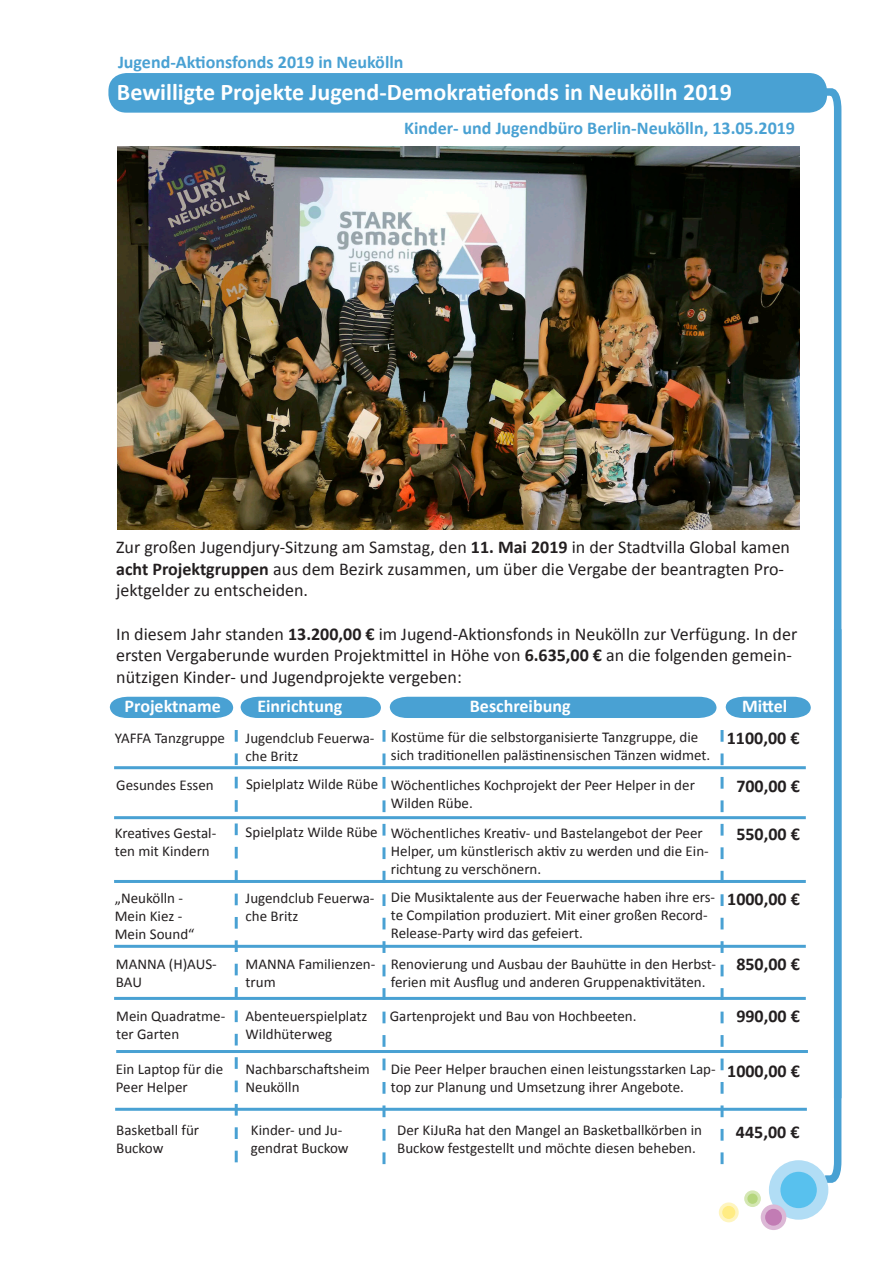
<style>
.page{position:relative;width:893px;height:1263px;background:#fff}
.page>*{position:absolute;margin:0;border:0;box-sizing:border-box;transform-origin:0 0}
.t1{font:700 24px "Calibri";color:#fff}
.t2{font:18px/21.6px "Calibri";color:#231f20}
.t3{font:700 18px "Calibri";color:#49a1d3}
.t4{font:700 18px "Calibri";color:#231f20}
.t5{font:700 18px "Calibri";color:#fff}
.t6{font:15px/18px "Calibri";color:#231f20}
.s1{font-weight:700}
</style>
<div class="page">
<div style="left:110px;top:697px;width:123px;height:21px;background:#49a1d3"></div>
<div style="left:241px;top:697px;width:140px;height:21px;background:#49a1d3"></div>
<div style="left:390px;top:697px;width:326px;height:21px;background:#49a1d3"></div>
<svg style="left:726px;top:697px;width:85px;height:21px;background:#57a8d6"></svg>
<hr style="left:114px;top:766px;width:692px;height:3px;background:#49a1d3">
<hr style="left:114px;top:816px;width:692px;height:3px;background:#49a1d3">
<hr style="left:114px;top:880px;width:692px;height:3px;background:#49a1d3">
<hr style="left:114px;top:945px;width:692px;height:3px;background:#49a1d3">
<hr style="left:114px;top:997px;width:692px;height:3px;background:#49a1d3">
<hr style="left:116px;top:1050px;width:692px;height:3px;background:#49a1d3">
<svg style="left:235px;top:730px;width:3px;height:432px"></svg>
<svg style="left:382px;top:730px;width:3px;height:434px"></svg>
<svg style="left:721px;top:730px;width:3px;height:434px"></svg>
<div style="left:108px;top:73px;width:719px;height:40px;background:#49a1d3;border-radius:18px"></div>
<svg style="left:818px;top:84px;width:24px;height:1101px"></svg>
<div style="left:769px;top:1160px;width:59px;height:60px;background:#b1ddf5;border-radius:50%"></div>
<div style="left:780px;top:1172px;width:37px;height:36px;background:#58c1ee;border-radius:50%"></div>
<div style="left:761px;top:1204px;width:25px;height:26px;background:#dcb8d6;border-radius:50%"></div>
<div style="left:765px;top:1209px;width:17px;height:17px;background:#c27cb4;border-radius:50%"></div>
<div style="left:744px;top:1190px;width:17px;height:17px;background:#d4e7b3;border-radius:50%"></div>
<div style="left:747px;top:1193px;width:11px;height:11px;background:#b5d67d;border-radius:50%"></div>
<div style="left:719px;top:1202px;width:20px;height:20px;background:#fef5bf;border-radius:50%"></div>
<div style="left:722px;top:1206px;width:13px;height:13px;background:#ffec83;border-radius:50%"></div>
<hr style="left:115px;top:1108px;width:692px;height:3px;background:#49a1d3">
<img style="left:118px;top:146px;width:681px;height:383px">
<p class="t3" style="left:118px;top:50px;width:287px">Jugend-Aktionsfonds 2019 in Neukölln</p>
<p class="t1" style="left:117px;top:77px;width:616px">Bewilligte Projekte Jugend-Demokratiefonds in Neukölln 2019</p>
<p class="t3" style="left:404px;top:116px;width:392px">Kinder- und Jugendbüro Berlin-Neukölln, 13.05.2019</p>
<p class="t2" style="left:116px;top:536px;width:675px">Zur großen Jugendjury-Sitzung am Samstag, den <span class="s1">11. Mai 2019</span> in der Stadtvilla Global kamen <span class="s1">acht Projektgruppen</span> aus dem Bezirk zusammen, um über die Vergabe der beantragten Pro&shy;jektgelder zu entscheiden.</p>
<p class="t2" style="left:116px;top:623px;width:683px">In diesem Jahr standen <span class="s1">13.200,00 €</span> im Jugend-Aktionsfonds in Neukölln zur Verfügung. In der ersten Vergaberunde wurden Projektmittel in Höhe von <span class="s1">6.635,00 €</span> an die folgenden gemein&shy;nützigen Kinder- und Jugendprojekte vergeben:</p>
<p class="t5" style="left:125px;top:695px;width:98px">Projektname</p>
<p class="t5" style="left:257px;top:695px;width:86px">Einrichtung</p>
<p class="t5" style="left:470px;top:695px;width:102px">Beschreibung</p>
<p class="t5" style="left:742px;top:694px;width:47px">Mittel</p>
<p class="t6" style="left:115px;top:729px;width:112px">YAFFA Tanzgruppe</p>
<p class="t6" style="left:246px;top:729px;width:130px">Jugendclub Feuerwa&shy;che Britz</p>
<p class="t6" style="left:391px;top:728px;width:321px">Kostüme für die selbstorganisierte Tanzgruppe, die sich traditionellen palästinensischen Tänzen widmet.</p>
<p class="t4" style="left:727px;top:727px;width:74px">1100,00 €</p>
<p class="t6" style="left:116px;top:776px;width:99px">Gesundes Essen</p>
<p class="t6" style="left:246px;top:775px;width:134px">Spielplatz Wilde Rübe</p>
<p class="t6" style="left:391px;top:776px;width:306px">Wöchentliches Kochprojekt der Peer Helper in der<br>Wilden Rübe.</p>
<p class="t4" style="left:736px;top:774px;width:65px">700,00 €</p>
<p class="t6" style="left:115px;top:824px;width:103px">Kreatives Gestal&shy;ten mit Kindern</p>
<p class="t6" style="left:246px;top:823px;width:134px">Spielplatz Wilde Rübe</p>
<p class="t6" style="left:391px;top:824px;width:320px">Wöchentliches Kreativ- und Bastelangebot der Peer<br>Helper, um künstlerisch aktiv zu werden und die Ein&shy;richtung zu verschönern.</p>
<p class="t4" style="left:736px;top:822px;width:65px">550,00 €</p>
<p class="t6" style="left:115px;top:889px;width:70px">„Neukölln -</p>
<p class="t6" style="left:115px;top:907px;width:69px">Mein Kiez -</p>
<p class="t6" style="left:115px;top:925px;width:81px">Mein Sound“</p>
<p class="t6" style="left:246px;top:889px;width:130px">Jugendclub Feuerwa&shy;che Britz</p>
<p class="t6" style="left:391px;top:888px;width:326px">Die Musiktalente aus der Feuerwache haben ihre ers&shy;te Compilation produziert. Mit einer großen Record-<br>Release-Party wird das gefeiert.</p>
<p class="t4" style="left:727px;top:888px;width:74px">1000,00 €</p>
<p class="t6" style="left:116px;top:955px;width:102px">MANNA (H)AUS-<br>BAU</p>
<p class="t6" style="left:246px;top:955px;width:131px">MANNA Familienzen&shy;trum</p>
<p class="t6" style="left:391px;top:955px;width:327px">Renovierung und Ausbau der Bauhütte in den Herbst&shy;ferien mit Ausflug und anderen Gruppenaktivitäten.</p>
<p class="t4" style="left:736px;top:953px;width:65px">850,00 €</p>
<p class="t6" style="left:246px;top:1007px;width:123px">Abenteuerspielplatz<br>Wildhüterweg</p>
<p class="t6" style="left:390px;top:1006px;width:248px">Gartenprojekt und Bau von Hochbeeten.</p>
<p class="t4" style="left:736px;top:1005px;width:65px">990,00 €</p>
<p class="t6" style="left:116px;top:1060px;width:109px">Ein Laptop für die<br>Peer Helper</p>
<p class="t6" style="left:246px;top:1060px;width:126px">Nachbarschaftsheim<br>Neukölln</p>
<p class="t6" style="left:391px;top:1060px;width:326px">Die Peer Helper brauchen einen leistungsstarken Lap&shy;top zur Planung und Umsetzung ihrer Angebote.</p>
<p class="t4" style="left:727px;top:1059px;width:74px">1000,00 €</p>
<p class="t6" style="left:116px;top:1006px;width:111px">Mein Quadratme&shy;ter Garten</p>
<p class="t6" style="left:116px;top:1121px;width:84px">Basketball für<br>Buckow</p>
<p class="t6" style="left:251px;top:1121px;width:99px">Kinder- und Ju&shy;gendrat Buckow</p>
<p class="t6" style="left:397px;top:1121px;width:306px">Der KiJuRa hat den Mangel an Basketballkörben in<br>Buckow festgestellt und möchte diesen beheben.</p>
<p class="t4" style="left:736px;top:1120px;width:65px">445,00 €</p>
</div>
